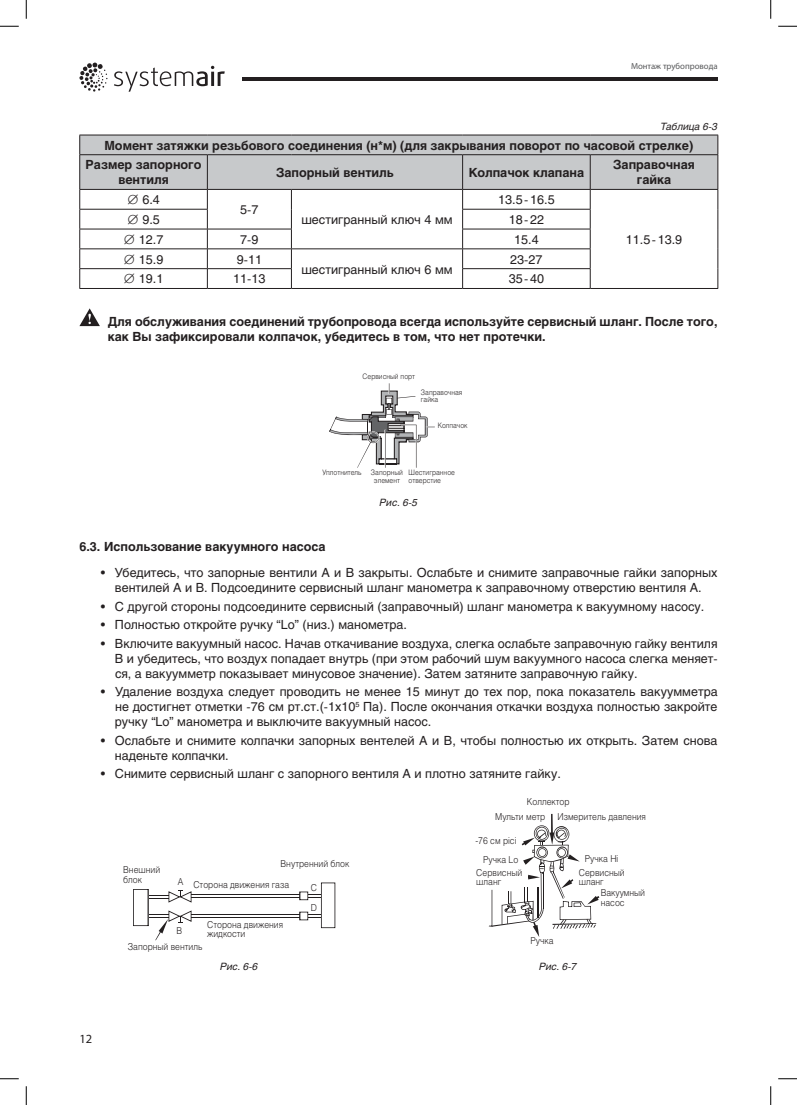
<style>
.page{position:relative;width:797px;height:1105px;background:#fff}
.page>*{position:absolute;margin:0;border:0;box-sizing:border-box;transform-origin:0 0}
.t1{font:12.5px/15px "Helios";color:#231f20;text-align:justify}
.t2{font:700 12.5px/15px "Helios";color:#231f20}
.t3{font:12.5px "Myriad Pro";color:#231f20}
.t4{font:italic 10px "Helios";color:#231f20}
.t5{font:300 9.5px/9.5px "Helios";color:#231f20;scale:.9 1}
.t6{font:8.75px "Myriad Pro";color:#58595b}
.t7{font:300 7.5px/7.5px "Helios";color:#231f20;scale:.9 1}
.s1{font-family:"Daxline Offc Pro";font-weight:300}
</style>
<div class="page">
<svg style="left:114px;top:66px;width:111px;height:26px"></svg>
<svg style="left:79px;top:63px;width:29px;height:29px"></svg>
<hr style="left:241px;top:77px;width:476px;height:4px;background:#231f20">
<svg style="left:79px;top:135px;width:639px;height:153px"></svg>
<hr style="left:79px;top:288px;width:128px;height:1px;background:#231f20">
<hr style="left:207px;top:288px;width:84px;height:1px;background:#231f20">
<hr style="left:291px;top:288px;width:171px;height:1px;background:#231f20">
<hr style="left:462px;top:288px;width:128px;height:1px;background:#231f20">
<hr style="left:590px;top:288px;width:128px;height:1px;background:#231f20">
<svg style="left:79px;top:308px;width:21px;height:18px"></svg>
<svg style="left:329px;top:383px;width:106px;height:85px"></svg>
<svg style="left:321px;top:882px;width:14px;height:46px"></svg>
<hr style="left:191px;top:894px;width:130px;height:1px;background:#231f20">
<hr style="left:191px;top:914px;width:130px;height:1px;background:#231f20">
<hr style="left:191px;top:897px;width:130px;height:1px;background:#231f20">
<hr style="left:191px;top:917px;width:130px;height:1px;background:#231f20">
<svg style="left:133px;top:889px;width:58px;height:51px"></svg>
<svg style="left:299px;top:912px;width:9px;height:8px"></svg>
<svg style="left:299px;top:891px;width:9px;height:9px"></svg>
<hr style="left:551px;top:814px;width:2px;height:22px;background:#231f20">
<svg style="left:489px;top:825px;width:110px;height:112px"></svg>
<svg style="left:0;top:25px;width:19px;height:2px"></svg>
<svg style="left:778px;top:25px;width:19px;height:2px"></svg>
<svg style="left:0;top:1078px;width:19px;height:1px"></svg>
<svg style="left:778px;top:1078px;width:19px;height:1px"></svg>
<svg style="left:25px;top:0;width:2px;height:19px"></svg>
<svg style="left:25px;top:1086px;width:2px;height:19px"></svg>
<svg style="left:770px;top:0;width:1px;height:19px"></svg>
<svg style="left:770px;top:1086px;width:1px;height:19px"></svg>
<p class="t6" style="left:631px;top:61px;width:88px">Монтаж трубопровода</p>
<p class="t4" style="left:660px;top:120px;width:59px">Таблица 6-3</p>
<p class="t2" style="left:86px;top:135px;width:609px;line-height:19.8px;text-indent:19px">Момент затяжки резьбового соединения (н*м) (для закрывания поворот по часовой стрелке)<br>Размер запорного</p>
<p class="t2" style="left:118px;top:172px;width:52px">вентиля</p>
<p class="t2" style="left:276px;top:165px;width:119px">Запорный вентиль</p>
<p class="t2" style="left:468px;top:165px;width:117px">Колпачок клапана</p>
<p class="t2" style="left:613px;top:157px;width:83px;text-align:center">Заправочная гайка</p>
<p class="t1" style="left:127px;top:192px;width:34px"><span class="s1">⌀</span> 6.4</p>
<p class="t1" style="left:498px;top:192px;width:58px">13.5-16.5</p>
<p class="t1" style="left:240px;top:202px;width:20px">5-7</p>
<p class="t1" style="left:127px;top:212px;width:34px"><span class="s1">⌀</span> 9.5</p>
<p class="t1" style="left:508px;top:212px;width:37px">18-22</p>
<p class="t1" style="left:124px;top:232px;width:41px"><span class="s1">⌀</span> 12.7</p>
<p class="t1" style="left:240px;top:232px;width:20px">7-9</p>
<p class="t1" style="left:514px;top:232px;width:26px">15.4</p>
<p class="t1" style="left:124px;top:252px;width:41px"><span class="s1">⌀</span> 15.9</p>
<p class="t1" style="left:237px;top:252px;width:27px">9-11</p>
<p class="t1" style="left:301px;top:261px;width:153px">шестигранный ключ 6 мм</p>
<p class="t1" style="left:301px;top:212px;width:153px">шестигранный ключ 4 мм</p>
<p class="t1" style="left:625px;top:232px;width:58px">11.5-13.9</p>
<p class="t1" style="left:510px;top:252px;width:34px">23-27</p>
<p class="t1" style="left:124px;top:271px;width:41px"><span class="s1">⌀</span> 19.1</p>
<p class="t1" style="left:233px;top:271px;width:34px">11-13</p>
<p class="t1" style="left:508px;top:271px;width:37px">35-40</p>
<p class="t2" style="left:108px;top:314px;width:611px">Для обслуживания соединений трубопровода всегда используйте сервисный шланг. После того, как Вы зафиксировали колпачок, убедитесь в том, что нет протечки.</p>
<p class="t7" style="left:362px;top:372px;width:60px">Сервисный порт</p>
<p class="t7" style="left:421px;top:388px;width:47px">Заправочная гайка</p>
<p class="t7" style="left:438px;top:421px;width:35px">Колпачок</p>
<p class="t7" style="left:371px;top:468px;width:37px;text-align:center">Запорный элемент</p>
<p class="t4" style="left:379px;top:497px;width:39px">Рис. 6-5</p>
<p class="t7" style="left:322px;top:468px;width:45px">Уплотнитель</p>
<p class="t7" style="left:408px;top:468px;width:53px">Шестигранное отверстие</p>
<p class="t2" style="left:79px;top:539px;width:248px">6.3. Использование вакуумного насоса</p>
<p class="t1" style="left:101px;top:565px;width:618px;text-align:center">• Убедитесь, что запорные вентили А и В закрыты. Ослабьте и снимите заправочные гайки запорных вентилей А и В. Подсоедините сервисный шланг манометра к заправочному отверстию вентиля А.</p>
<p class="t1" style="left:101px;top:599px;width:605px">• С другой стороны подсоедините сервисный (заправочный) шланг манометра к вакуумному насосу.</p>
<p class="t1" style="left:101px;top:617px;width:308px">• Полностью откройте ручку “Lo” (низ.) манометра.</p>
<p class="t1" style="left:115px;top:636px;width:604px;text-indent:-14px">• Включите вакуумный насос. Начав откачивание воздуха, слегка ослабьте заправочную гайку вентиля В и убедитесь, что воздух попадает внутрь (при этом рабочий шум вакуумного насоса слегка меняет&shy;ся, а вакуумметр показывает минусовое значение). Затем затяните заправочную гайку.</p>
<p class="t1" style="left:115px;top:684px;width:604px;text-indent:-14px">• Удаление воздуха следует проводить не менее 15 минут до тех пор, пока показатель вакуумметра не достигнет отметки -76 см рт.ст.(-1х10<sup>5</sup> Па). После окончания откачки воздуха полностью закройте ручку “Lo” манометра и выключите вакуумный насос.</p>
<p class="t1" style="left:115px;top:733px;width:604px;text-indent:-14px">• Ослабьте и снимите колпачки запорных вентелей А и В, чтобы полностью их открыть. Затем снова наденьте колпачки.</p>
<p class="t1" style="left:101px;top:766px;width:462px">• Снимите сервисный шланг с запорного вентиля А и плотно затяните гайку.</p>
<p class="t5" style="left:495px;top:794px;width:84px;line-height:15.1px;text-indent:32px">Коллектор<br>Мульти метр</p>
<p class="t5" style="left:557px;top:812px;width:100px">Измеритель давления</p>
<p class="t5" style="left:123px;top:865px;width:43px">Внешний блок</p>
<p class="t5" style="left:178px;top:877px;width:8px">A</p>
<p class="t5" style="left:193px;top:854px;width:175px;line-height:20.2px;text-indent:87px">Внутренний блок<br>Сторона движения газа</p>
<p class="t5" style="left:311px;top:877px;width:8px;line-height:20.1px">C<br>D</p>
<p class="t5" style="left:128px;top:922px;width:84px;line-height:16px;text-indent:49px">B<br>Запорный вентиль</p>
<p class="t5" style="left:207px;top:919px;width:86px">Сторона движения жидкости</p>
<p class="t5" style="left:475px;top:836px;width:47px">-76 см pici</p>
<p class="t5" style="left:483px;top:854px;width:41px">Ручка Lo</p>
<p class="t5" style="left:585px;top:853px;width:39px">Ручка Hi</p>
<p class="t5" style="left:476px;top:868px;width:53px">Сервисный шланг</p>
<p class="t5" style="left:530px;top:936px;width:27px">Ручка</p>
<p class="t5" style="left:579px;top:868px;width:53px">Сервисный шланг</p>
<p class="t5" style="left:600px;top:888px;width:51px">Вакуумный насос</p>
<p class="t3" style="left:79px;top:1031px;width:14px">12</p>
<p class="t4" style="left:220px;top:960px;width:39px">Рис. 6-6</p>
<p class="t4" style="left:539px;top:960px;width:39px">Рис. 6-7</p>
</div>
